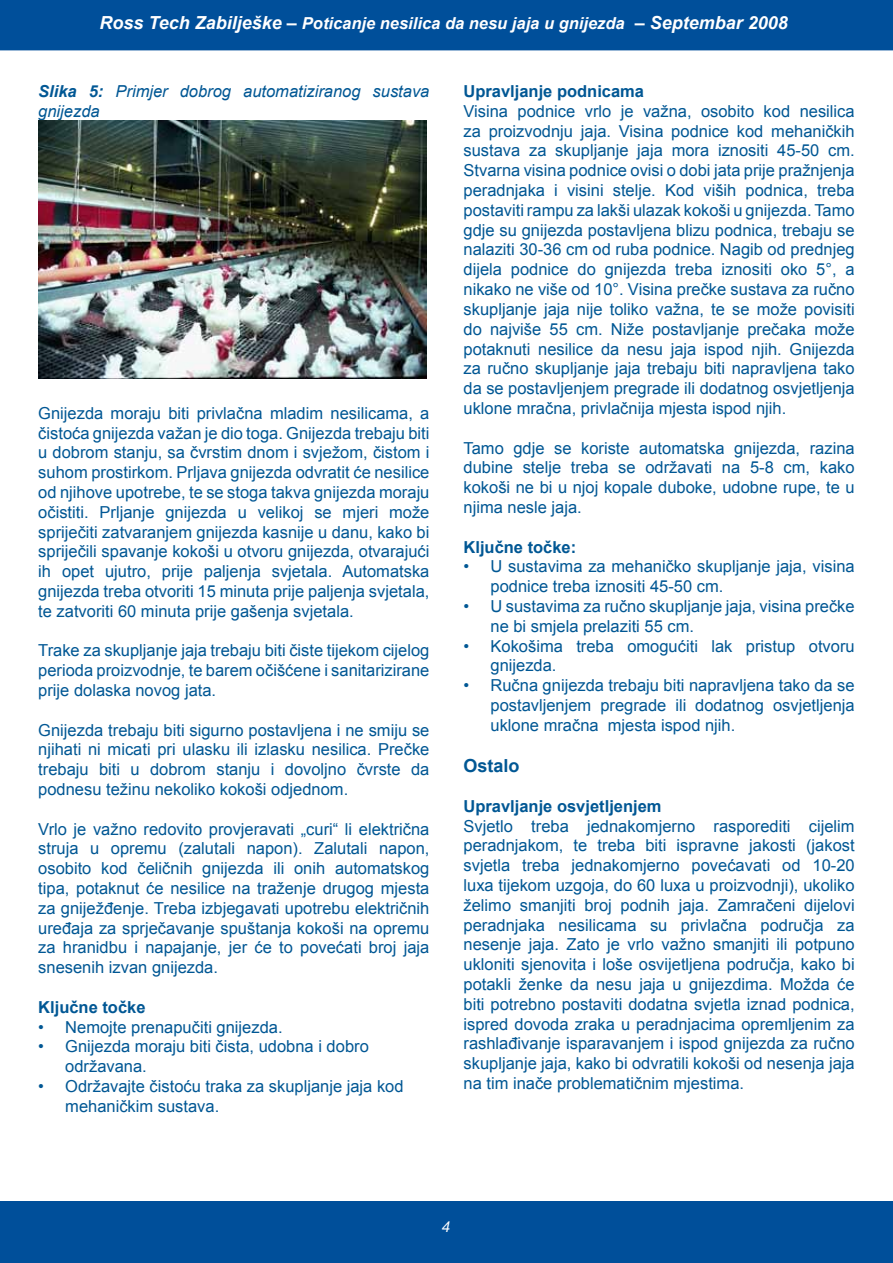
<style>
.page{position:relative;width:893px;height:1263px;background:#fff}
.page>*{position:absolute;margin:0;border:0;box-sizing:border-box;transform-origin:0 0}
.t1{font:700 18px "Arial";color:#005794}
.t2{font:16.5px/19.8px "Arial";color:#005794;text-align:justify}
.t3{font:italic 700 16.5px "Arial";color:#fff}
.t4{font:700 16.5px "Arial";color:#005794}
.t5{font:italic 16.5px/19.8px "Arial";color:#005794}
.t6{font:italic 15px "Helvetica Neue";color:#fff}
.s1{font-size:18px}
.s2{font-weight:700}
</style>
<div class="page">
<div style="left:0;top:1201px;width:893px;height:62px;background:#004f9a"></div>
<div style="left:0;top:0;width:893px;height:50px;background:#004f9a"></div>
<img style="left:38px;top:120px;width:388px;height:259px">
<p class="t3" style="left:99px;top:12px;width:690px"><span class="s1">Ross Tech Zabilješke –</span> Poticanje nesilica da nesu jaja u gnijezda <span class="s1">– Septembar 2008</span></p>
<p class="t5" style="left:38px;top:82px;width:393px"><span class="s2">Slika 5:</span> Primjer dobrog automatiziranog sustava gnijezda</p>
<p class="t2" style="left:38px;top:403px;width:393px">Gnijezda moraju biti privlačna mladim nesilicama, a čistoća gnijezda važan je dio toga. Gnijezda trebaju biti u dobrom stanju, sa čvrstim dnom i svježom, čistom i suhom prostirkom. Prljava gnijezda odvratit će nesilice od njihove upotrebe, te se stoga takva gnijezda moraju očistiti. Prljanje gnijezda u velikoj se mjeri može spriječiti zatvaranjem gnijezda kasnije u danu, kako bi spriječili spavanje kokoši u otvoru gnijezda, otvarajući ih opet ujutro, prije paljenja svjetala. Automatska gnijezda treba otvoriti 15 minuta prije paljenja svjetala, te zatvoriti 60 minuta prije gašenja svjetala.</p>
<p class="t2" style="left:38px;top:641px;width:393px">Trake za skupljanje jaja trebaju biti čiste tijekom cijelog perioda proizvodnje, te barem očišćene i sanitarizirane prije dolaska novog jata.</p>
<p class="t2" style="left:38px;top:720px;width:393px">Gnijezda trebaju biti sigurno postavljena i ne smiju se njihati ni micati pri ulasku ili izlasku nesilica. Prečke trebaju biti u dobrom stanju i dovoljno čvrste da podnesu težinu nekoliko kokoši odjednom.</p>
<p class="t2" style="left:38px;top:819px;width:393px">Vrlo je važno redovito provjeravati „curi“ li električna struja u opremu (zalutali napon). Zalutali napon, osobito kod čeličnih gnijezda ili onih automatskog tipa, potaknut će nesilice na traženje drugog mjesta za gniježđenje. Treba izbjegavati upotrebu električnih uređaja za sprječavanje spuštanja kokoši na opremu za hranidbu i napajanje, jer će to povećati broj jaja snesenih izvan gnijezda.</p>
<p class="t4" style="left:38px;top:996px;width:109px">Ključne točke</p>
<p class="t2" style="left:38px;top:1017px;width:246px">• Nemojte prenapučiti gnijezda.</p>
<p class="t2" style="left:65px;top:1037px;width:305px;text-indent:-27px">• Gnijezda moraju biti čista, udobna i dobro održavana.</p>
<p class="t2" style="left:65px;top:1076px;width:340px;text-indent:-27px">• Održavajte čistoću traka za skupljanje jaja kod mehaničkim sustava.</p>
<p class="t4" style="left:463px;top:80px;width:182px">Upravljanje podnicama</p>
<p class="t2" style="left:463px;top:101px;width:393px">Visina podnice vrlo je važna, osobito kod nesilica za proizvodnju jaja. Visina podnice kod mehaničkih sustava za skupljanje jaja mora iznositi 45-50 cm.<br>Stvarna visina podnice ovisi o dobi jata prije pražnjenja peradnjaka i visini stelje. Kod viših podnica, treba postaviti rampu za lakši ulazak kokoši u gnijezda. Tamo gdje su gnijezda postavljena blizu podnica, trebaju se nalaziti 30-36 cm od ruba podnice. Nagib od prednjeg dijela podnice do gnijezda treba iznositi oko 5°, a nikako ne više od 10°. Visina prečke sustava za ručno skupljanje jaja nije toliko važna, te se može povisiti do najviše 55 cm. Niže postavljanje prečaka može potaknuti nesilice da nesu jaja ispod njih. Gnijezda za ručno skupljanje jaja trebaju biti napravljena tako da se postavljenjem pregrade ili dodatnog osvjetljenja uklone mračna, privlačnija mjesta ispod njih.</p>
<p class="t2" style="left:463px;top:438px;width:393px">Tamo gdje se koriste automatska gnijezda, razina dubine stelje treba se održavati na 5-8 cm, kako kokoši ne bi u njoj kopale duboke, udobne rupe, te u njima nesle jaja.</p>
<p class="t4" style="left:463px;top:536px;width:114px">Ključne točke:</p>
<p class="t2" style="left:490px;top:557px;width:366px;text-indent:-27px">• U sustavima za mehaničko skupljanje jaja, visina podnice treba iznositi 45-50 cm.</p>
<p class="t2" style="left:490px;top:596px;width:366px;text-indent:-27px">• U sustavima za ručno skupljanje jaja, visina prečke ne bi smjela prelaziti 55 cm.</p>
<p class="t2" style="left:490px;top:636px;width:366px;text-indent:-27px">• Kokošima treba omogućiti lak pristup otvoru gnijezda.</p>
<p class="t2" style="left:490px;top:676px;width:366px;text-indent:-27px">• Ručna gnijezda trebaju biti napravljena tako da se postavljenjem pregrade ili dodatnog osvjetljenja uklone mračna mjesta ispod njih.</p>
<p class="t1" style="left:463px;top:754px;width:58px">Ostalo</p>
<p class="t4" style="left:463px;top:795px;width:200px">Upravljanje osvjetljenjem</p>
<p class="t2" style="left:463px;top:816px;width:393px">Svjetlo treba jednakomjerno rasporediti cijelim peradnjakom, te treba biti ispravne jakosti (jakost svjetla treba jednakomjerno povećavati od 10-20 luxa tijekom uzgoja, do 60 luxa u proizvodnji), ukoliko želimo smanjiti broj podnih jaja. Zamračeni dijelovi peradnjaka nesilicama su privlačna područja za nesenje jaja. Zato je vrlo važno smanjiti ili potpuno ukloniti sjenovita i loše osvijetljena područja, kako bi potakli ženke da nesu jaja u gnijezdima. Možda će biti potrebno postaviti dodatna svjetla iznad podnica, ispred dovoda zraka u peradnjacima opremljenim za rashlađivanje isparavanjem i ispod gnijezda za ručno skupljanje jaja, kako bi odvratili kokoši od nesenja jaja na tim inače problematičnim mjestima.</p>
<p class="t6" style="left:442px;top:1217px;width:10px">4</p>
</div>
